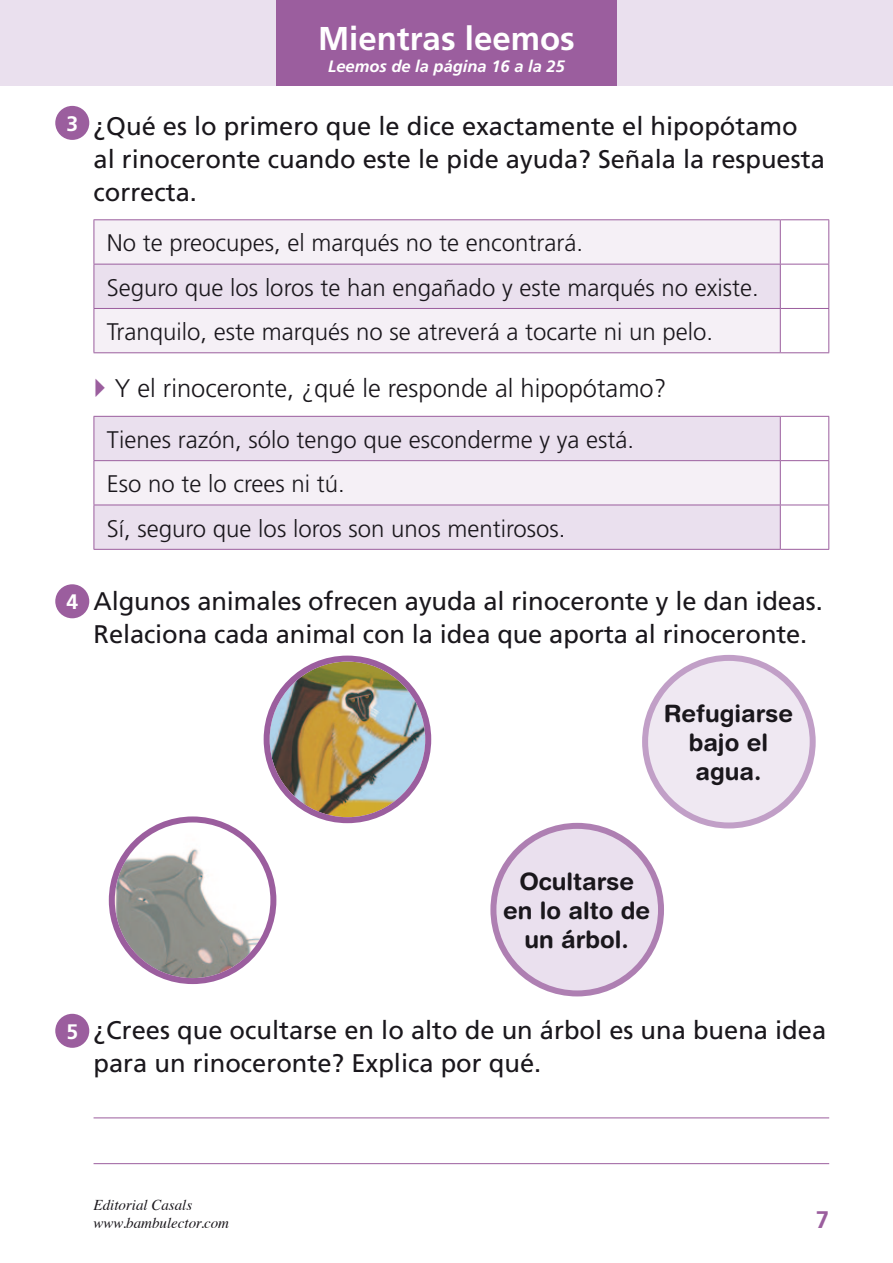
<style>
.page{position:relative;width:893px;height:1263px;background:#fff}
.page>*{position:absolute;margin:0;border:0;box-sizing:border-box;transform-origin:0 0}
.t1{font:700 33px "Frutiger";color:#fff}
.t2{font:25.5px/33px "Frutiger";color:#1a171c}
.t3{font:300 25.5px "Frutiger";color:#1a171c}
.t4{font:300 24px/44.4px "Frutiger";color:#1a171c}
.t5{font:700 24px/28.8px "Helvetica Rounded";color:#1a171c;text-align:center}
.t6{font:700 24px "Frutiger";color:#9b5e9e}
.t7{font:700 21px "Frutiger";color:#fff}
.t8{font:italic 700 16.5px "Frutiger";color:#fff}
.t9{font:italic 15px/18px "Times";color:#1a171c}
</style>
<div class="page">
<div style="left:0;top:0;width:893px;height:85px;background:#eae0ee"></div>
<div style="left:276px;top:0;width:341px;height:85px;background:#9b5e9e"></div>
<hr style="left:94px;top:1117px;width:735px;height:1px;background:#9b5e9e">
<hr style="left:94px;top:1163px;width:735px;height:1px;background:#9b5e9e">
<div style="left:95px;top:220px;width:685px;height:132px;background:#f5f0f6"></div>
<div style="left:94px;top:264px;width:686px;height:44px;background:#eae0ee"></div>
<hr style="left:94px;top:219px;width:686px;height:1px;background:#9b5e9e">
<hr style="left:94px;top:220px;width:1px;height:44px;background:#9b5e9e">
<hr style="left:780px;top:219px;width:49px;height:1px;background:#9b5e9e">
<hr style="left:780px;top:220px;width:1px;height:44px;background:#9b5e9e">
<hr style="left:828px;top:220px;width:1px;height:44px;background:#9b5e9e">
<hr style="left:94px;top:264px;width:686px;height:1px;background:#9b5e9e">
<hr style="left:94px;top:264px;width:1px;height:44px;background:#9b5e9e">
<hr style="left:780px;top:264px;width:49px;height:1px;background:#9b5e9e">
<hr style="left:780px;top:264px;width:1px;height:44px;background:#9b5e9e">
<hr style="left:828px;top:264px;width:1px;height:44px;background:#9b5e9e">
<hr style="left:94px;top:308px;width:686px;height:1px;background:#9b5e9e">
<hr style="left:94px;top:309px;width:1px;height:43px;background:#9b5e9e">
<hr style="left:780px;top:308px;width:49px;height:1px;background:#9b5e9e">
<hr style="left:780px;top:309px;width:1px;height:43px;background:#9b5e9e">
<hr style="left:828px;top:309px;width:1px;height:43px;background:#9b5e9e">
<hr style="left:94px;top:352px;width:686px;height:1px;background:#9b5e9e">
<hr style="left:780px;top:352px;width:49px;height:1px;background:#9b5e9e">
<div style="left:95px;top:417px;width:685px;height:132px;background:#eae0ee"></div>
<div style="left:94px;top:461px;width:686px;height:44px;background:#f5f0f6"></div>
<hr style="left:94px;top:416px;width:686px;height:1px;background:#9b5e9e">
<hr style="left:94px;top:417px;width:1px;height:43px;background:#9b5e9e">
<hr style="left:780px;top:416px;width:49px;height:1px;background:#9b5e9e">
<hr style="left:780px;top:417px;width:1px;height:43px;background:#9b5e9e">
<hr style="left:828px;top:417px;width:1px;height:43px;background:#9b5e9e">
<hr style="left:94px;top:460px;width:686px;height:1px;background:#9b5e9e">
<hr style="left:94px;top:461px;width:1px;height:44px;background:#9b5e9e">
<hr style="left:780px;top:460px;width:49px;height:1px;background:#9b5e9e">
<hr style="left:780px;top:461px;width:1px;height:44px;background:#9b5e9e">
<hr style="left:828px;top:461px;width:1px;height:44px;background:#9b5e9e">
<hr style="left:94px;top:505px;width:686px;height:1px;background:#9b5e9e">
<hr style="left:94px;top:505px;width:1px;height:44px;background:#9b5e9e">
<hr style="left:780px;top:505px;width:49px;height:1px;background:#9b5e9e">
<hr style="left:780px;top:505px;width:1px;height:44px;background:#9b5e9e">
<hr style="left:828px;top:505px;width:1px;height:44px;background:#9b5e9e">
<hr style="left:94px;top:549px;width:686px;height:1px;background:#9b5e9e">
<hr style="left:780px;top:549px;width:49px;height:1px;background:#9b5e9e">
<div style="left:645px;top:658px;width:168px;height:167px;background:#efe8f2;border-radius:50%"></div>
<div style="left:642px;top:655px;width:174px;height:173px;border:6px solid #c19fc7;border-radius:50%"></div>
<div style="left:493px;top:826px;width:168px;height:167px;background:#eae0ee;border-radius:50%"></div>
<div style="left:490px;top:823px;width:174px;height:173px;border:6px solid #ae7fb2;border-radius:50%"></div>
<div style="left:55px;top:106px;width:34px;height:34px;background:#9b5e9e;border-radius:50%"></div>
<div style="left:55px;top:584px;width:34px;height:34px;background:#9b5e9e;border-radius:50%"></div>
<div style="left:55px;top:1014px;width:34px;height:34px;background:#9b5e9e;border-radius:50%"></div>
<img style="left:115px;top:822px;width:155px;height:156px;border-radius:78px">
<div style="left:109px;top:816px;width:167px;height:168px;border:6px solid #9b5e9e;border-radius:50%"></div>
<img style="left:270px;top:662px;width:155px;height:155px;border-radius:78px">
<div style="left:264px;top:656px;width:167px;height:167px;border:6px solid #9b5e9e;border-radius:50%"></div>
<p class="t7" style="left:66px;top:111px;width:13px">3</p>
<p class="t1" style="left:318px;top:19px;width:258px">Mientras leemos</p>
<p class="t8" style="left:328px;top:57px;width:238px">Leemos de la página 16 a la 25</p>
<p class="t2" style="left:94px;top:109px;width:733px">¿Qué es lo primero que le dice exactamente el hipopótamo al rinoceronte cuando este le pide ayuda? Señala la respuesta correcta.</p>
<p class="t4" style="left:107px;top:221px;width:654px">No te preocupes, el marqués no te encontrará.<br>Seguro que los loros te han engañado y este marqués no existe.<br>Tranquilo, este marqués no se atreverá a tocarte ni un pelo.</p>
<p class="t3" style="left:115px;top:374px;width:553px">Y el rinoceronte, ¿qué le responde al hipopótamo?</p>
<p class="t4" style="left:107px;top:417px;width:529px">Tienes razón, sólo tengo que esconderme y ya está.<br>Eso no te lo crees ni tú.<br>Sí, seguro que los loros son unos mentirosos.</p>
<p class="t7" style="left:66px;top:590px;width:13px">4</p>
<p class="t2" style="left:94px;top:584px;width:731px">Algunos animales ofrecen ayuda al rinoceronte y le dan ideas.<br>Relaciona cada animal con la idea que aporta al rinoceronte.</p>
<p class="t5" style="left:664px;top:699px;width:131px">Refugiarse bajo el agua.</p>
<p class="t5" style="left:503px;top:867px;width:148px">Ocultarse en lo alto de un árbol.</p>
<p class="t7" style="left:66px;top:1019px;width:13px">5</p>
<p class="t2" style="left:94px;top:1013px;width:734px">¿Crees que ocultarse en lo alto de un árbol es una buena idea para un rinoceronte? Explica por qué.</p>
<p class="t9" style="left:94px;top:1195px;width:137px">Editorial Casals www.bambulector.com</p>
<p class="t6" style="left:816px;top:1205px;width:15px">7</p>
</div>
